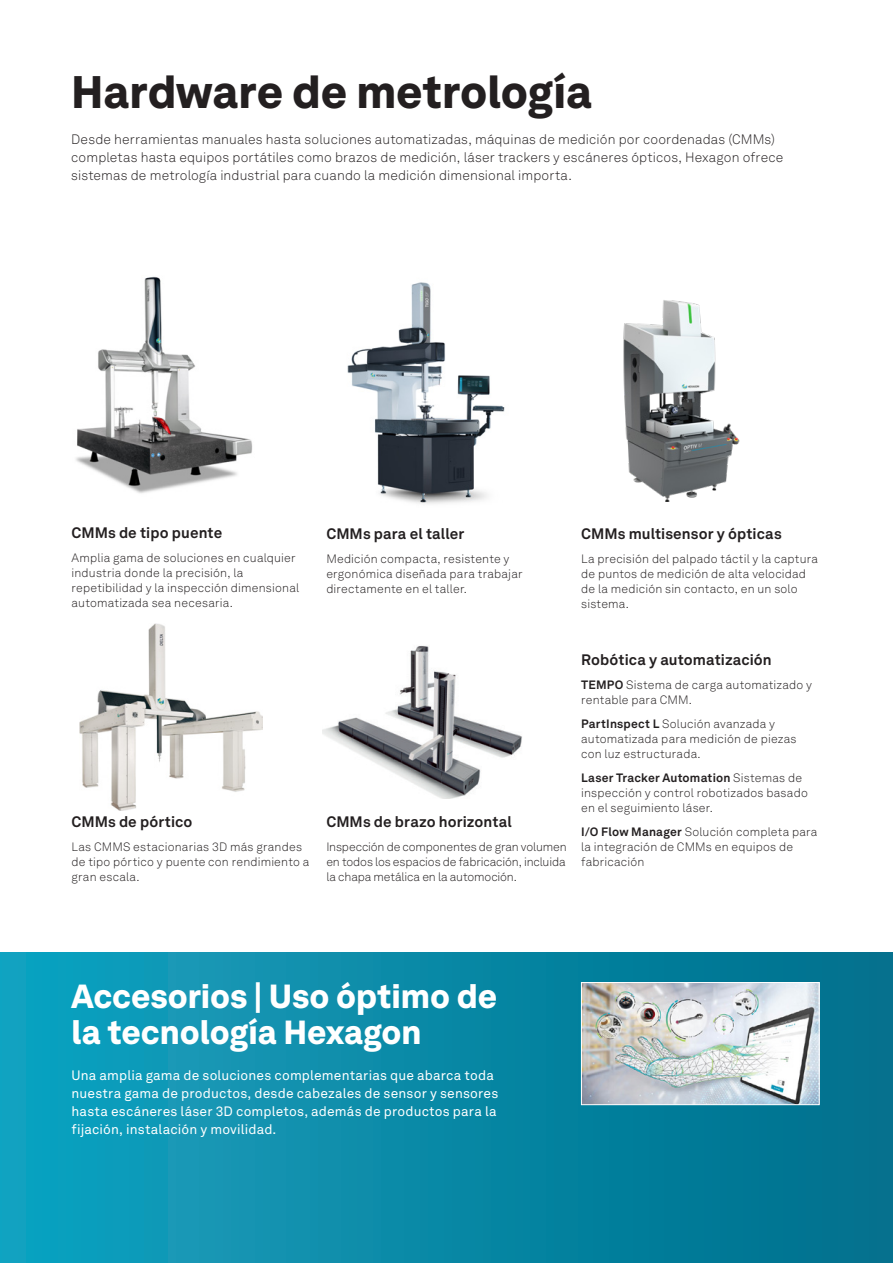
<style>
.page{position:relative;width:893px;height:1263px;background:#fff}
.page>*{position:absolute;margin:0;border:0;box-sizing:border-box;transform-origin:0 0}
.Header_2__Latin{font:900 45px "Hexagon Akkurat";letter-spacing:-.005em;color:#231f20}
.Header_2__Latin-2{font:900 33px/36px "Hexagon Akkurat";color:#fff}
.Detail_list_title__L{font:700 15px "Hexagon Akkurat";letter-spacing:.005em;color:#231f20}
.Body__Latin{font:300 13.5px/18px "Hexagon Akkurat";letter-spacing:.01em;color:#231f20}
.Body__Latin-2{font:13.5px/18px "Hexagon Akkurat";letter-spacing:.01em;color:#fff}
.Detail_list_body__La{font:300 12px/15px "Hexagon Akkurat";letter-spacing:.015em;color:#231f20}
.s1{font-weight:700}
</style>
<div class="page">
<div style="left:0;top:952px;width:893px;height:311px;background:linear-gradient(to right,#13a3c1,#006f8b)"></div>
<img style="left:583px;top:984px;width:234px;height:119px">
<div style="left:581px;top:982px;width:238px;height:123px;border:1px solid #fff"></div>
<img style="left:76px;top:276px;width:177px;height:217px">
<img style="left:623px;top:300px;width:117px;height:202px">
<img style="left:347px;top:282px;width:158px;height:222px">
<img style="left:79px;top:623px;width:184px;height:188px">
<img style="left:322px;top:645px;width:200px;height:154px">
<p class="Header_2__Latin" style="left:71px;top:56px;width:522px">Hardware de metrología</p>
<p class="Body__Latin" style="left:71px;top:129px;width:714px">Desde herramientas manuales hasta soluciones automatizadas, máquinas de medición por coordenadas (CMMs) completas hasta equipos portátiles como brazos de medición, láser trackers y escáneres ópticos, Hexagon ofrece sistemas de metrología industrial para cuando la medición dimensional importa.</p>
<p class="Detail_list_title__L" style="left:72px;top:521px;width:152px">CMMs de tipo puente</p>
<p class="Detail_list_body__La" style="left:72px;top:550px;width:229px">Amplia gama de soluciones en cualquier industria donde la precisión, la repetibilidad y la inspección dimensional automatizada sea necesaria.</p>
<p class="Detail_list_title__L" style="left:326px;top:522px;width:140px">CMMs para el taller</p>
<p class="Detail_list_body__La" style="left:326px;top:550px;width:198px">Medición compacta, resistente y ergonómica diseñada para trabajar directamente en el taller.</p>
<p class="Detail_list_title__L" style="left:581px;top:522px;width:202px">CMMs multisensor y ópticas</p>
<p class="Detail_list_body__La" style="left:581px;top:550px;width:238px">La precisión del palpado táctil y la captura de puntos de medición de alta velocidad de la medición sin contacto, en un solo sistema.</p>
<p class="Detail_list_title__L" style="left:72px;top:810px;width:122px">CMMs de pórtico</p>
<p class="Detail_list_body__La" style="left:72px;top:839px;width:239px">Las CMMS estacionarias 3D más grandes de tipo pórtico y puente con rendimiento a gran escala.</p>
<p class="Detail_list_title__L" style="left:326px;top:810px;width:187px">CMMs de brazo horizontal</p>
<p class="Detail_list_body__La" style="left:326px;top:839px;width:242px;text-align:justify">Inspección de componentes de gran volumen en todos los espacios de fabricación, incluida la chapa metálica en la automoción.</p>
<p class="Detail_list_title__L" style="left:581px;top:648px;width:192px">Robótica y automatización</p>
<p class="Detail_list_body__La" style="left:581px;top:677px;width:232px"><span class="s1">TEMPO</span> Sistema de carga automatizado y rentable para CMM.</p>
<p class="Detail_list_body__La" style="left:581px;top:716px;width:217px"><span class="s1">PartInspect L</span> Solución avanzada y automatizada para medición de piezas con luz estructurada.</p>
<p class="Detail_list_body__La" style="left:581px;top:770px;width:228px"><span class="s1">Laser Tracker Automation</span> Sistemas de inspección y control robotizados basado en el seguimiento láser.</p>
<p class="Detail_list_body__La" style="left:581px;top:824px;width:238px"><span class="s1">I/O Flow Manager</span> Solución completa para la integración de CMMs en equipos de fabricación</p>
<p class="Header_2__Latin-2" style="left:72px;top:976px;width:427px">Accesorios | Uso óptimo de la tecnología Hexagon</p>
<p class="Body__Latin-2" style="left:72px;top:1065px;width:428px">Una amplia gama de soluciones complementarias que abarca toda nuestra gama de productos, desde cabezales de sensor y sensores hasta escáneres láser 3D completos, además de productos para la fijación, instalación y movilidad.</p>
</div>
